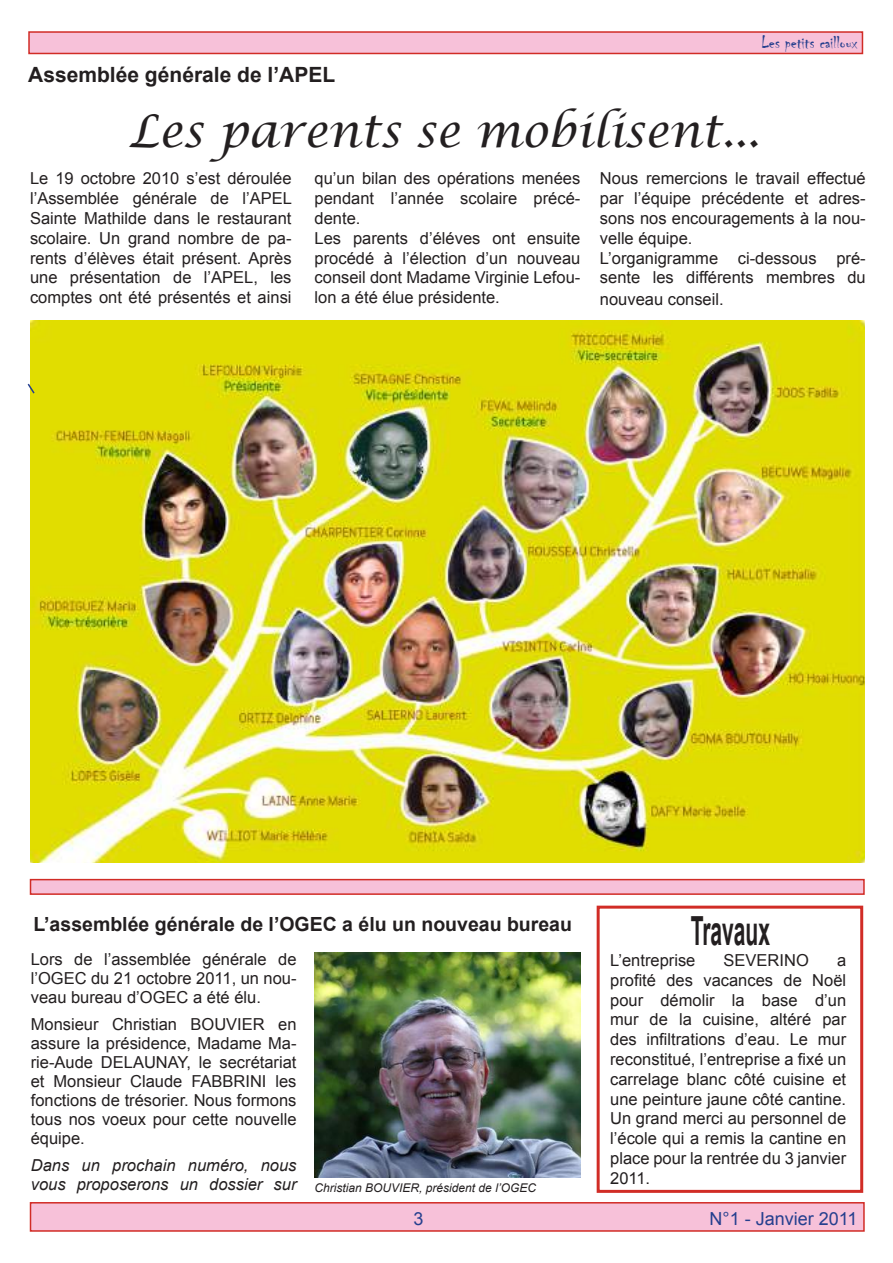
<style>
.page{position:relative;width:893px;height:1263px;background:#fff}
.page>*{position:absolute;margin:0;border:0;box-sizing:border-box;transform-origin:0 0}
.t1{font:italic 45px "Lucida Calligraphy";color:#231f20}
.t2{font:700 40.05px "Arial";color:#231f20;scale:.52 1}
.t3{font:700 21px "Arial";color:#231f20}
.t4{font:700 19.5px "Arial";color:#231f20}
.t5{font:18px "Chiller";color:#253f8e}
.t6{font:18px "Arial";color:#253f8e}
.t7{font:16.5px/19.8px "Arial";color:#231f20;text-align:justify}
.t8{font:italic 16.5px/18.9px "Arial";color:#231f20}
.t9{font:italic 12px "Arial";color:#231f20}
</style>
<div class="page">
<div style="left:29px;top:32px;width:833px;height:21px;background:#f7c1d9"></div>
<div style="left:28px;top:31px;width:835px;height:23px;border:2px solid #d12c26"></div>
<div style="left:31px;top:1203px;width:833px;height:28px;background:#f7c1d9"></div>
<div style="left:30px;top:1202px;width:835px;height:30px;border:2px solid #d12c26"></div>
<img style="left:30px;top:320px;width:835px;height:543px">
<svg style="left:27px;top:382px;width:9px;height:13px"></svg>
<div style="left:30px;top:879px;width:835px;height:16px;background:#f7c1d9;border:2px solid #d12c26"></div>
<img style="left:315px;top:952px;width:265px;height:225px">
<div style="left:597px;top:906px;width:266px;height:287px;border:3px solid #d12c26"></div>
<p class="t3" style="left:28px;top:60px;width:308px">Assemblée générale de l’APEL</p>
<p class="t5" style="left:761px;top:33px;width:97px">Les petits cailloux</p>
<h1 class="t1" style="left:129px;top:104px;width:633px">Les parents se mobilisent...</h1>
<p class="t7" style="left:30px;top:169px;width:264px">Le 19 octobre 2010 s’est déroulée l’Assemblée générale de l’APEL Sainte Mathilde dans le restaurant scolaire. Un grand nombre de pa&shy;rents d’élèves était présent. Après une présentation de l’APEL, les comptes ont été présentés et ainsi</p>
<p class="t7" style="left:600px;top:169px;width:267px;text-align:left">Nous remercions le travail effectué par l’équipe précédente et adres&shy;sons nos encouragements à la nou&shy;velle équipe.<br>L’organigramme ci-dessous pré&shy;sente les différents membres du</p>
<p class="t7" style="left:315px;top:169px;width:267px;text-align:left">qu’un bilan des opérations menées pendant l’année scolaire précé&shy;dente.<br>Les parents d’éléves ont ensuite procédé à l’élection d’un nouveau conseil dont Madame Virginie Lefou&shy;lon a été élue présidente.</p>
<p class="t7" style="left:600px;top:289px;width:125px">nouveau conseil.</p>
<p class="t4" style="left:33px;top:911px;width:540px">L’assemblée générale de l’OGEC a élu un nouveau bureau</p>
<p class="t7" style="left:31px;top:949px;width:267px;line-height:19px">Lors de l’assemblée générale de l’OGEC du 21 octobre 2011, un nou&shy;veau bureau d’OGEC a été élu.</p>
<p class="t7" style="left:31px;top:1015px;width:267px;line-height:19px">Monsieur Christian BOUVIER en assure la présidence, Madame Ma&shy;rie-Aude DELAUNAY, le secrétariat et Monsieur Claude FABBRINI les fonctions de trésorier. Nous formons tous nos voeux pour cette nouvelle équipe.</p>
<p class="t8" style="left:31px;top:1156px;width:267px">Dans un prochain numéro, nous vous proposerons un dossier sur</p>
<p class="t9" style="left:315px;top:1180px;width:223px">Christian BOUVIER, président de l’OGEC</p>
<h2 class="t2" style="left:691px;top:904px;width:154px">Travaux</h2>
<p class="t7" style="left:610px;top:950px;width:87px">L’entreprise</p>
<p class="t7" style="left:724px;top:950px;width:87px">SEVERINO</p>
<p class="t7" style="left:610px;top:950px;width:238px;text-indent:227px">a profité des vacances de Noël pour démolir la base d’un mur de la cuisine, altéré par des infiltrations d’eau. Le mur reconstitué, l’entreprise a fixé un carrelage blanc côté cuisine et une peinture jaune côté cantine.<br>Un grand merci au personnel de l’école qui a remis la cantine en place pour la rentrée du 3 janvier 2011.</p>
<p class="t6" style="left:414px;top:1206px;width:12px">3</p>
<p class="t6" style="left:709px;top:1207px;width:149px">N°1 - Janvier 2011</p>
</div>
